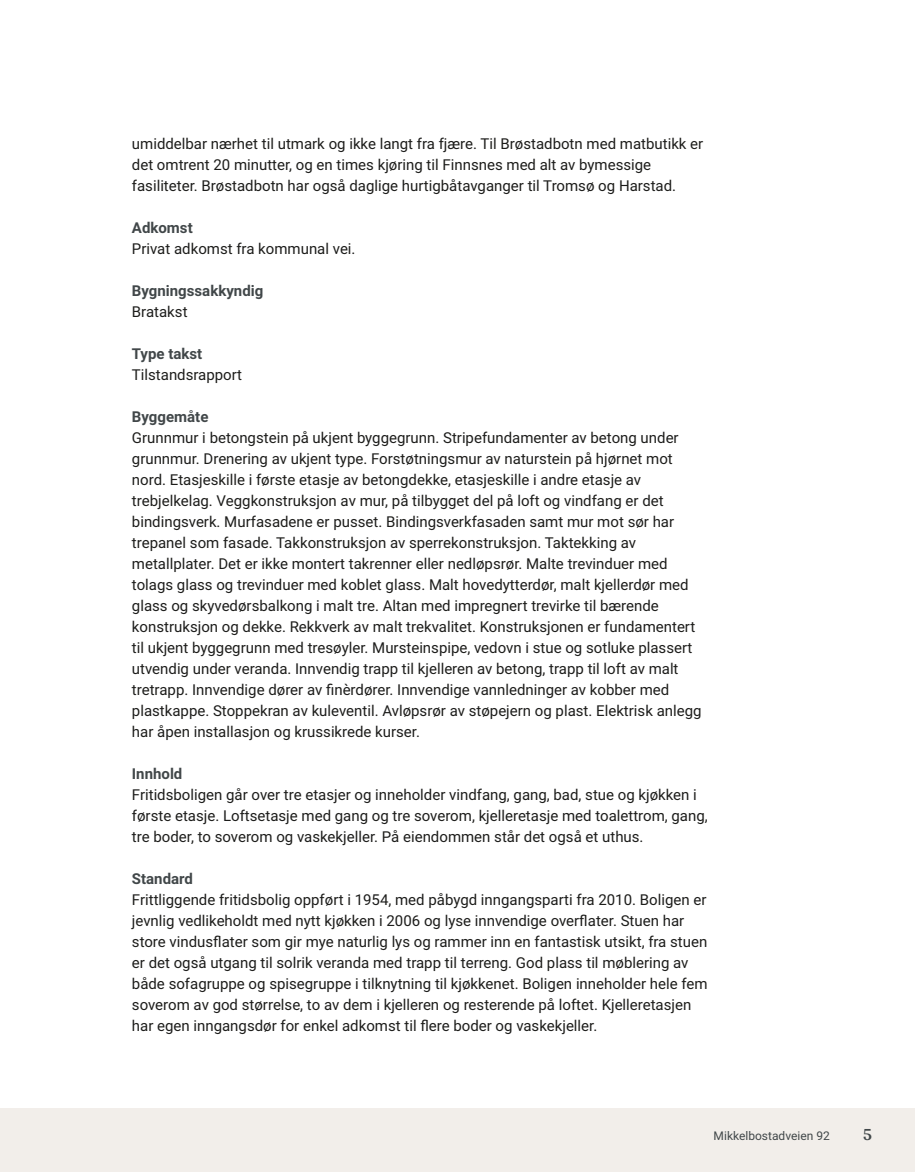
<style>
.page{position:relative;width:915px;height:1172px;background:#fff}
.page>*{position:absolute;margin:0;border:0;box-sizing:border-box;transform-origin:0 0}
.t1{font:700 18px "Arya";color:#414749}
.t2{font:15px/21px "Roboto Vitec";color:#1d1d1b}
.t3{font:700 15px "Roboto Vitec";color:#414749}
.t4{font:12px "Roboto Vitec";color:#414749}
</style>
<div class="page">
<div style="left:0;top:1108px;width:914px;height:64px;background:#f2eeea"></div>
<p class="t2" style="left:132px;top:132px;width:572px">umiddelbar nærhet til utmark og ikke langt fra fjære. Til Brøstadbotn med matbutikk er det omtrent 20 minutter, og en times kjøring til Finnsnes med alt av bymessige fasiliteter. Brøstadbotn har også daglige hurtigbåtavganger til Tromsø og Harstad.</p>
<p class="t3" style="left:132px;top:217px;width:62px">Adkomst</p>
<p class="t2" style="left:132px;top:237px;width:225px">Privat adkomst fra kommunal vei.</p>
<p class="t3" style="left:132px;top:280px;width:133px">Bygningssakkyndig</p>
<p class="t2" style="left:132px;top:300px;width:57px">Bratakst</p>
<p class="t3" style="left:132px;top:343px;width:72px">Type takst</p>
<p class="t2" style="left:132px;top:363px;width:112px">Tilstandsrapport</p>
<p class="t3" style="left:132px;top:406px;width:78px">Byggemåte</p>
<p class="t2" style="left:132px;top:426px;width:571px">Grunnmur i betongstein på ukjent byggegrunn. Stripefundamenter av betong under grunnmur. Drenering av ukjent type. Forstøtningsmur av naturstein på hjørnet mot nord. Etasjeskille i første etasje av betongdekke, etasjeskille i andre etasje av trebjelkelag. Veggkonstruksjon av mur, på tilbygget del på loft og vindfang er det bindingsverk. Murfasadene er pusset. Bindingsverkfasaden samt mur mot sør har trepanel som fasade. Takkonstruksjon av sperrekonstruksjon. Taktekking av metallplater. Det er ikke montert takrenner eller nedløpsrør. Malte trevinduer med tolags glass og trevinduer med koblet glass. Malt hovedytterdør, malt kjellerdør med glass og skyvedørsbalkong i malt tre. Altan med impregnert trevirke til bærende konstruksjon og dekke. Rekkverk av malt trekvalitet. Konstruksjonen er fundamentert til ukjent byggegrunn med tresøyler. Mursteinspipe, vedovn i stue og sotluke plassert utvendig under veranda. Innvendig trapp til kjelleren av betong, trapp til loft av malt tretrapp. Innvendige dører av finèrdører. Innvendige vannledninger av kobber med plastkappe. Stoppekran av kuleventil. Avløpsrør av støpejern og plast. Elektrisk anlegg har åpen installasjon og krussikrede kurser.</p>
<p class="t3" style="left:132px;top:763px;width:52px">Innhold</p>
<p class="t2" style="left:132px;top:783px;width:577px">Fritidsboligen går over tre etasjer og inneholder vindfang, gang, bad, stue og kjøkken i første etasje. Loftsetasje med gang og tre soverom, kjelleretasje med toalettrom, gang, tre boder, to soverom og vaskekjeller. På eiendommen står det også et uthus.</p>
<p class="t3" style="left:132px;top:868px;width:63px">Standard</p>
<p class="t2" style="left:132px;top:888px;width:577px">Frittliggende fritidsbolig oppført i 1954, med påbygd inngangsparti fra 2010. Boligen er jevnlig vedlikeholdt med nytt kjøkken i 2006 og lyse innvendige overflater. Stuen har store vindusflater som gir mye naturlig lys og rammer inn en fantastisk utsikt, fra stuen er det også utgang til solrik veranda med trapp til terreng. God plass til møblering av både sofagruppe og spisegruppe i tilknytning til kjøkkenet. Boligen inneholder hele fem soverom av god størrelse, to av dem i kjelleren og resterende på loftet. Kjelleretasjen har egen inngangsdør for enkel adkomst til flere boder og vaskekjeller.</p>
<p class="t4" style="left:713px;top:1127px;width:118px">Mikkelbostadveien 92</p>
<p class="t1" style="left:862px;top:1123px;width:11px">5</p>
</div>
